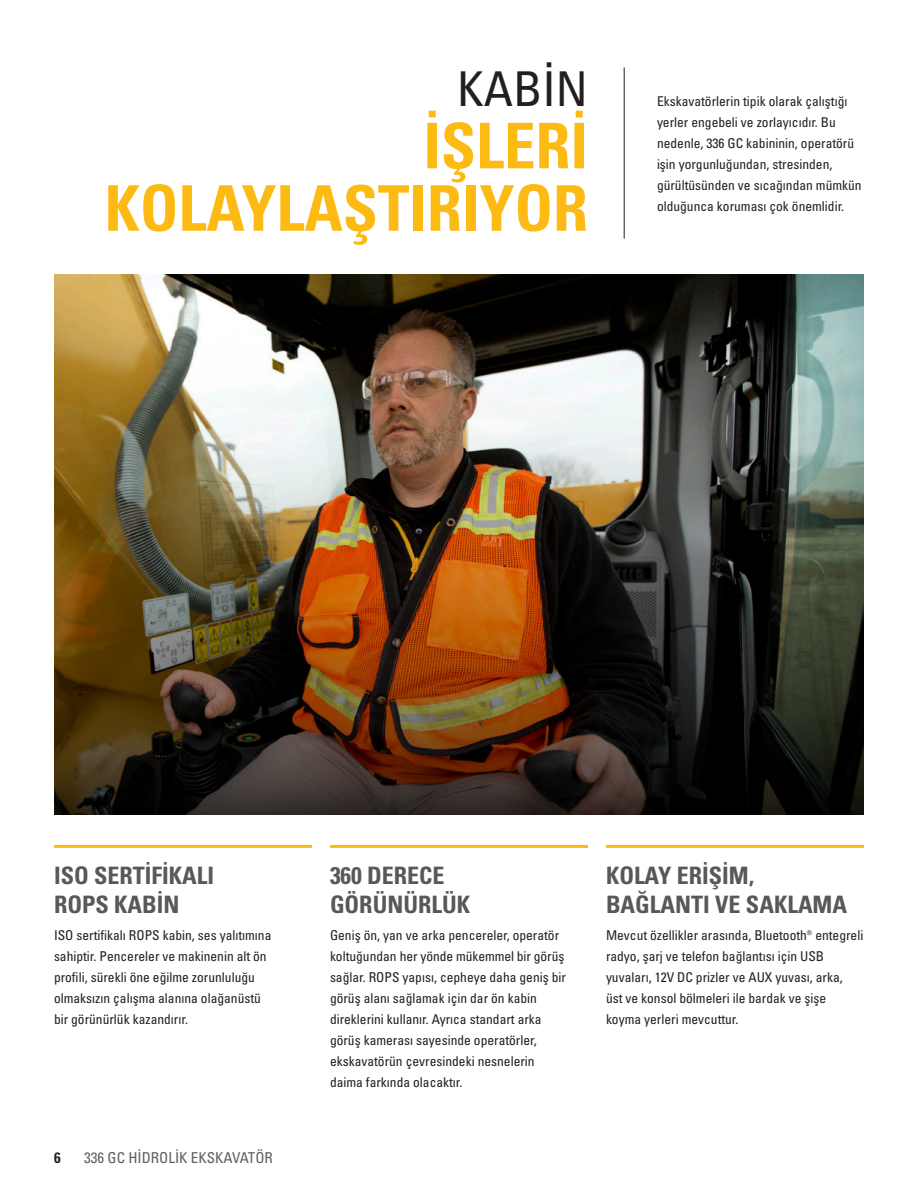
<style>
.page{position:relative;width:918px;height:1188px;background:#fff}
.page>*{position:absolute;margin:0;border:0;box-sizing:border-box;transform-origin:0 0}
.t1{font:63px/62.4px "Univers LTCYR 67 Bold Cond";color:#fcba13;text-align:right}
.t2{font:condensed 48px "Univers LTCYR 57";color:#231f20}
.t3{font:24px/28.8px "Univers LTCYR 67 Bold Cond";color:#57585a}
.t4{font:condensed 15px "Univers LTCYR 57";color:#5d6163}
.t5{font:15px "Univers LTCYR 67 Bold Cond";color:#231f20}
.t6{font:condensed 13.5px/21px "Univers LTCYR 57";color:#231f20}
</style>
<div class="page">
<img style="left:54px;top:274px;width:810px;height:540px">
<hr style="left:624px;top:68px;width:1px;height:171px;background:#231f20">
<hr style="left:54px;top:845px;width:258px;height:3px;background:#fcba13">
<hr style="left:330px;top:845px;width:258px;height:3px;background:#fcba13">
<hr style="left:606px;top:845px;width:258px;height:3px;background:#fcba13">
<h2 class="t2" style="left:457px;top:58px;width:132px">KABİN</h2>
<h1 class="t1" style="left:105px;top:114px;width:485px">İŞLERİ<br>KOLAYLAŞTIRIYOR</h1>
<p class="t6" style="left:657px;top:90px;width:206px">Ekskavatörlerin tipik olarak çalıştığı yerler engebeli ve zorlayıcıdır. Bu nedenle, 336 GC kabininin, operatörü işin yorgunluğundan, stresinden, gürültüsünden ve sıcağından mümkün olduğunca koruması çok önemlidir.</p>
<h3 class="t3" style="left:54px;top:861px;width:162px">ISO SERTİFİKALI<br>ROPS KABİN</h3>
<p class="t6" style="left:54px;top:924px;width:219px">ISO sertifikalı ROPS kabin, ses yalıtımına sahiptir. Pencereler ve makinenin alt ön profili, sürekli öne eğilme zorunluluğu olmaksızın çalışma alanına olağanüstü bir görünürlük kazandırır.</p>
<p class="t5" style="left:54px;top:1148px;width:8px">6</p>
<p class="t4" style="left:84px;top:1148px;width:190px">336 GC HİDROLİK EKSKAVATÖR</p>
<h3 class="t3" style="left:330px;top:861px;width:142px">360 DERECE<br>GÖRÜNÜRLÜK</h3>
<p class="t6" style="left:330px;top:924px;width:237px">Geniş ön, yan ve arka pencereler, operatör koltuğundan her yönde mükemmel bir görüş sağlar. ROPS yapısı, cepheye daha geniş bir görüş alanı sağlamak için dar ön kabin direklerini kullanır. Ayrıca standart arka görüş kamerası sayesinde operatörler, ekskavatörün çevresindeki nesnelerin daima farkında olacaktır.</p>
<h3 class="t3" style="left:606px;top:861px;width:243px">KOLAY ERİŞİM,<br>BAĞLANTI VE SAKLAMA</h3>
<p class="t6" style="left:606px;top:924px;width:259px">Mevcut özellikler arasında, Bluetooth® entegreli radyo, şarj ve telefon bağlantısı için USB yuvaları, 12V DC prizler ve AUX yuvası, arka,<br>üst ve konsol bölmeleri ile bardak ve şişe koyma yerleri mevcuttur.</p>
</div>
